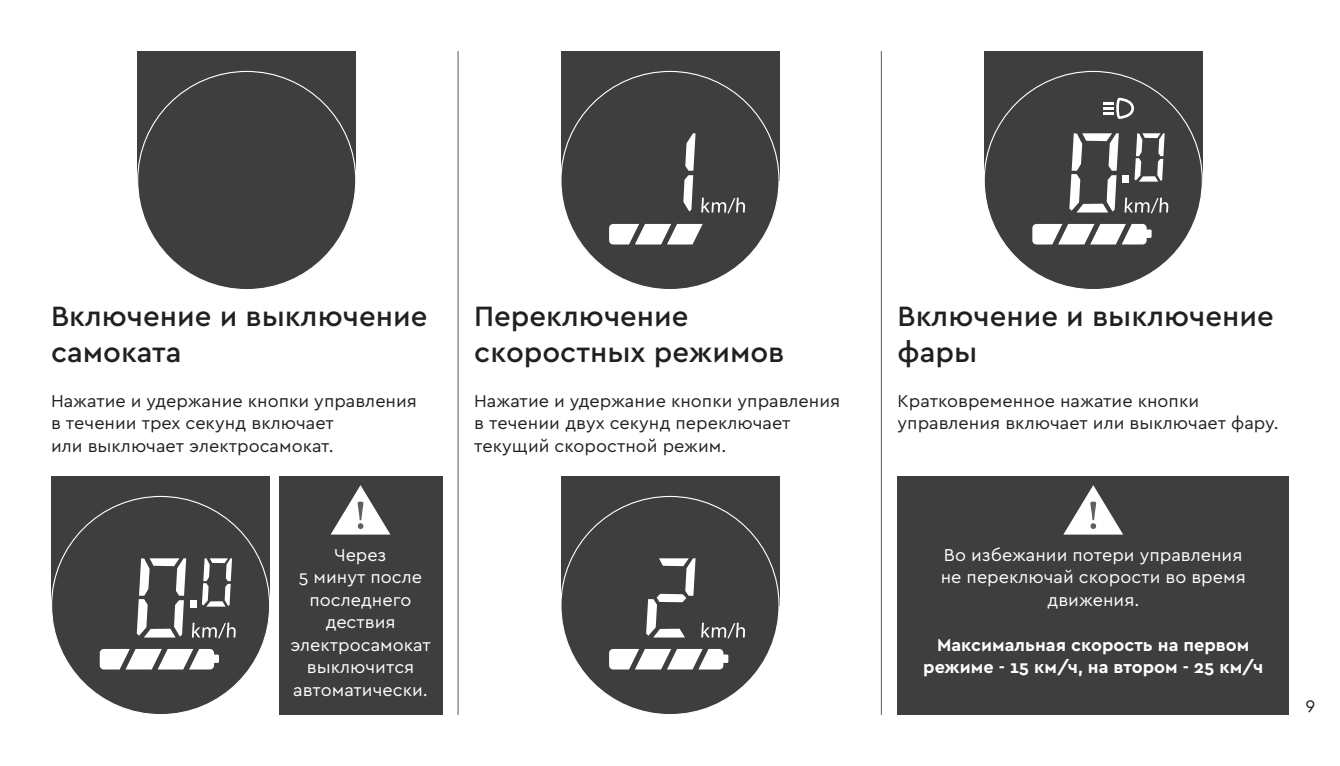
<style>
.page{position:relative;width:1340px;height:766px;background:#fff}
.page>*{position:absolute;margin:0;border:0;box-sizing:border-box;transform-origin:0 0}
.t1{font:500 29.25px/36px "Cera PRO";color:#231f20}
.t2{font:18px/22.5px "Cera PRO";color:#231f20}
.t3{font:18px/22.5px "Cera PRO";color:#fff;text-align:center}
.t4{font:700 18px/22.5px "Cera PRO";color:#fff;text-align:center}
</style>
<div class="page">
<div style="left:897px;top:476px;width:391px;height:238px;background:#3e3e3f"></div>
<div style="left:279px;top:476px;width:163px;height:238px;background:#3e3e3f"></div>
<div style="left:138px;top:51px;width:218px;height:129px;background:#3e3e3f"></div>
<div style="left:137px;top:71px;width:219px;height:219px;background:#3e3e3f;border:1px solid #fff;border-radius:50%"></div>
<div style="left:52px;top:476px;width:218px;height:129px;background:#3e3e3f"></div>
<div style="left:51px;top:495px;width:219px;height:220px;background:#3e3e3f;border:1px solid #fff;border-radius:50%"></div>
<div style="left:190px;top:600px;width:6px;height:7px;background:#fff"></div>
<svg style="left:137px;top:558px;width:49px;height:79px"></svg>
<svg style="left:202px;top:558px;width:30px;height:48px"></svg>
<svg style="left:100px;top:649px;width:119px;height:20px;background:#dcdcdd"></svg>
<svg style="left:192px;top:622px;width:44px;height:16px"></svg>
<div style="left:984px;top:51px;width:218px;height:129px;background:#3e3e3f"></div>
<div style="left:983px;top:71px;width:219px;height:219px;background:#3e3e3f;border:1px solid #fff;border-radius:50%"></div>
<div style="left:1122px;top:176px;width:6px;height:7px;background:#fff"></div>
<svg style="left:1069px;top:133px;width:49px;height:79px"></svg>
<svg style="left:1134px;top:133px;width:30px;height:48px"></svg>
<svg style="left:1103px;top:98px;width:30px;height:21px"></svg>
<svg style="left:1032px;top:224px;width:119px;height:20px;background:#dcdcdd"></svg>
<svg style="left:1124px;top:197px;width:44px;height:16px"></svg>
<div style="left:561px;top:51px;width:218px;height:129px;background:#3e3e3f"></div>
<div style="left:560px;top:71px;width:219px;height:219px;background:#3e3e3f;border:1px solid #fff;border-radius:50%"></div>
<svg style="left:683px;top:133px;width:12px;height:78px"></svg>
<svg style="left:609px;top:224px;width:94px;height:20px"></svg>
<svg style="left:701px;top:197px;width:44px;height:16px"></svg>
<div style="left:561px;top:476px;width:218px;height:129px;background:#3e3e3f"></div>
<div style="left:560px;top:495px;width:219px;height:220px;background:#3e3e3f;border:1px solid #fff;border-radius:50%"></div>
<svg style="left:646px;top:558px;width:49px;height:79px"></svg>
<svg style="left:609px;top:649px;width:119px;height:20px;background:#ddd"></svg>
<svg style="left:701px;top:622px;width:44px;height:16px"></svg>
<svg style="left:1063px;top:485px;width:60px;height:49px"></svg>
<svg style="left:331px;top:485px;width:59px;height:49px"></svg>
<hr style="left:457px;top:51px;width:1px;height:663px;background:#57585a">
<hr style="left:881px;top:51px;width:1px;height:663px;background:#57585a">
<p class="t1" style="left:51px;top:296px;width:378px">Включение и выключение самоката</p>
<p class="t2" style="left:51px;top:388px;width:367px">Нажатие и удержание кнопки управления в течении трех секунд включает<br>или выключает электросамокат.</p>
<p class="t3" style="left:334px;top:542px;width:53px">Через</p>
<p class="t3" style="left:290px;top:565px;width:142px">5 минут после последнего дествия электросамокат выключится автоматически.</p>
<p class="t1" style="left:474px;top:296px;width:311px">Переключение скоростных режимов</p>
<p class="t2" style="left:474px;top:388px;width:367px">Нажатие и удержание кнопки управления в течении двух секунд переключает текущий скоростной режим.</p>
<p class="t1" style="left:897px;top:296px;width:378px">Включение и выключение фары</p>
<p class="t2" style="left:897px;top:388px;width:382px">Кратковременное нажатие кнопки управления включает или выключает фару.</p>
<p class="t3" style="left:940px;top:542px;width:306px">Во избежании потери управления не переключай скорости во время движения.</p>
<p class="t4" style="left:923px;top:632px;width:341px">Максимальная скорость на первом режиме - 15 км/ч, на втором - 25 км/ч</p>
<p class="t2" style="left:1305px;top:692px;width:11px">9</p>
</div>
